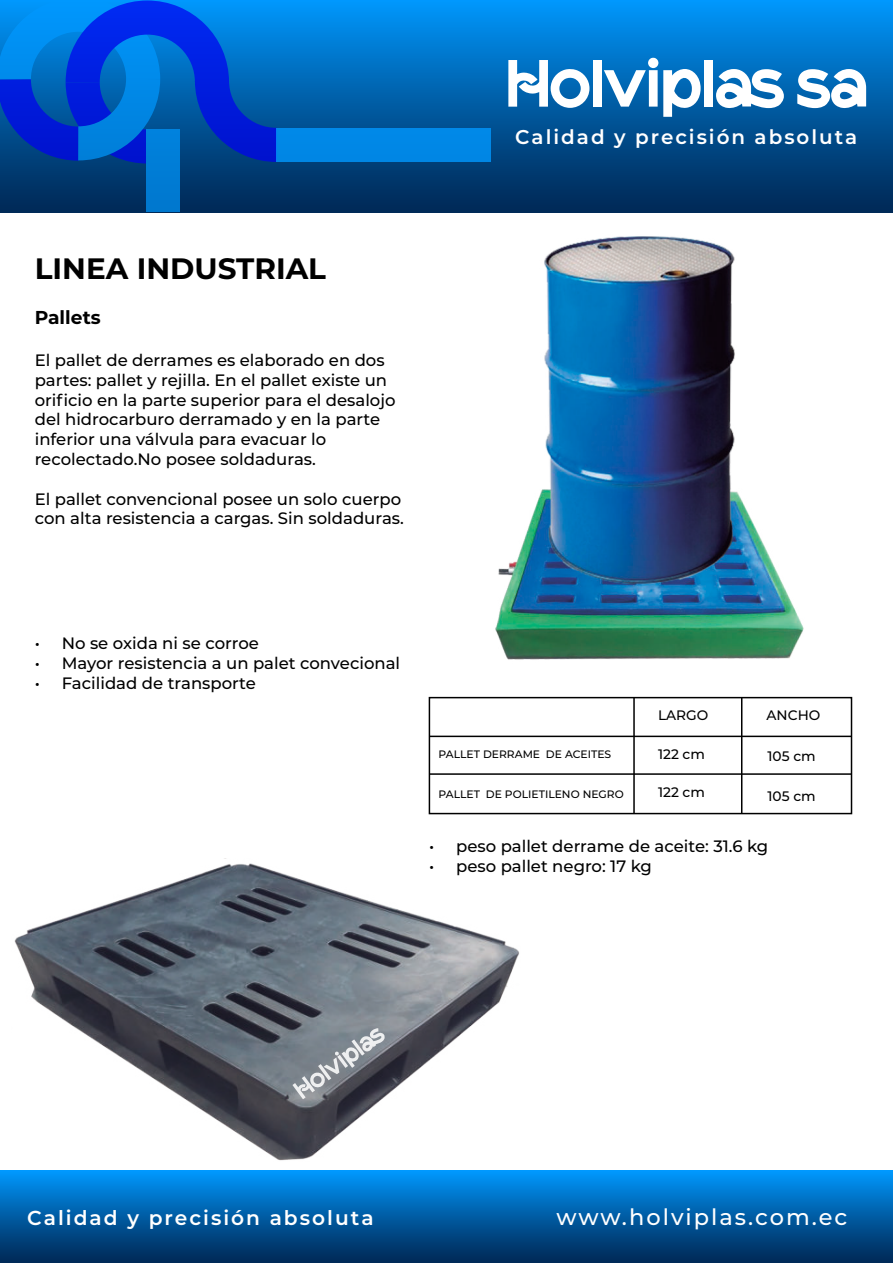
<style>
.page{position:relative;width:893px;height:1263px;background:#fff}
.page>*{position:absolute;margin:0;border:0;box-sizing:border-box;transform-origin:0 0}
.t1{font:700 29.4px "Montserrat";color:#000}
.t2{font:500 22.5px "Montserrat";letter-spacing:.09em;color:#fff}
.t3{font:600 20.1px "Montserrat";letter-spacing:.1em;color:#fff}
.t4{font:600 19.95px "Montserrat";letter-spacing:.1em;color:#fff}
.t5{font:700 18.6px "Montserrat";color:#000}
.t6{font:500 16.5px/19.8px "Montserrat";color:#000}
.t7{font:500 13.8px "Montserrat";color:#000}
.t8{font:500 10.8px "Montserrat";color:#000}
</style>
<div class="page">
<div style="left:0;top:0;width:893px;height:212px;background:linear-gradient(to bottom,#0095f9,#002652)"></div>
<div style="left:593px;top:60px;width:9px;height:47px;background:#fff"></div>
<svg style="left:604px;top:58px;width:97px;height:59px"></svg>
<div style="left:704px;top:60px;width:9px;height:47px;background:#fff"></div>
<svg style="left:716px;top:69px;width:68px;height:39px"></svg>
<svg style="left:508px;top:60px;width:81px;height:48px"></svg>
<svg style="left:797px;top:69px;width:69px;height:39px"></svg>
<svg style="left:0;top:0;width:277px;height:164px;background:#0055d1"></svg>
<div style="left:146px;top:129px;width:34px;height:83px;background:#007dd5"></div>
<div style="left:276px;top:128px;width:214px;height:33px;background:#0087e6"></div>
<div style="left:0;top:1171px;width:893px;height:92px;background:linear-gradient(to bottom,#0095fa,#002753)"></div>
<div style="left:429px;top:697px;width:423px;height:117px;border:2px solid #000"></div>
<hr style="left:633px;top:697px;width:2px;height:116px;background:#000">
<hr style="left:741px;top:697px;width:1px;height:116px;background:#000">
<hr style="left:429px;top:773px;width:422px;height:2px;background:#000">
<hr style="left:429px;top:736px;width:422px;height:1px;background:#000">
<img style="left:457px;top:191px;width:368px;height:469px">
<img style="left:14px;top:863px;width:505px;height:298px">
<svg style="left:292px;top:1028px;width:93px;height:71px;background:#7e838b"></svg>
<p class="t4" style="left:515px;top:123px;width:343px">Calidad y precisión absoluta</p>
<h1 class="t1" style="left:35px;top:248px;width:293px">LINEA INDUSTRIAL</h1>
<p class="t5" style="left:35px;top:304px;width:67px">Pallets</p>
<p class="t6" style="left:35px;top:349px;width:362px">El pallet de derrames es elaborado en dos partes: pallet y rejilla. En el pallet existe un orificio en la parte superior para el desalojo del hidrocarburo derramado y en la parte inferior una válvula para evacuar lo recolectado.No posee soldaduras.</p>
<p class="t6" style="left:35px;top:488px;width:371px">El pallet convencional posee un solo cuerpo con alta resistencia a cargas. Sin soldaduras.</p>
<p class="t6" style="left:35px;top:633px;width:226px">• No se oxida ni se corroe</p>
<p class="t6" style="left:35px;top:653px;width:367px">• Mayor resistencia a un palet convecional</p>
<p class="t6" style="left:35px;top:673px;width:223px">• Facilidad de transporte</p>
<p class="t8" style="left:439px;top:747px;width:174px">PALLET DERRAME DE ACEITES</p>
<p class="t8" style="left:439px;top:786px;width:187px">PALLET DE POLIETILENO NEGRO</p>
<p class="t7" style="left:658px;top:705px;width:52px">LARGO</p>
<p class="t7" style="left:767px;top:705px;width:55px">ANCHO</p>
<p class="t7" style="left:658px;top:745px;width:48px">122 cm</p>
<p class="t7" style="left:658px;top:782px;width:48px">122 cm</p>
<p class="t7" style="left:768px;top:746px;width:50px">105 cm</p>
<p class="t7" style="left:768px;top:786px;width:50px">105 cm</p>
<p class="t6" style="left:429px;top:836px;width:341px">• peso pallet derrame de aceite: 31.6 kg</p>
<p class="t6" style="left:429px;top:856px;width:224px">• peso pallet negro: 17 kg</p>
<p class="t3" style="left:27px;top:1203px;width:348px">Calidad y precisión absoluta</p>
<h2 class="t2" style="left:556px;top:1201px;width:292px">www.holviplas.com.ec</h2>
</div>
